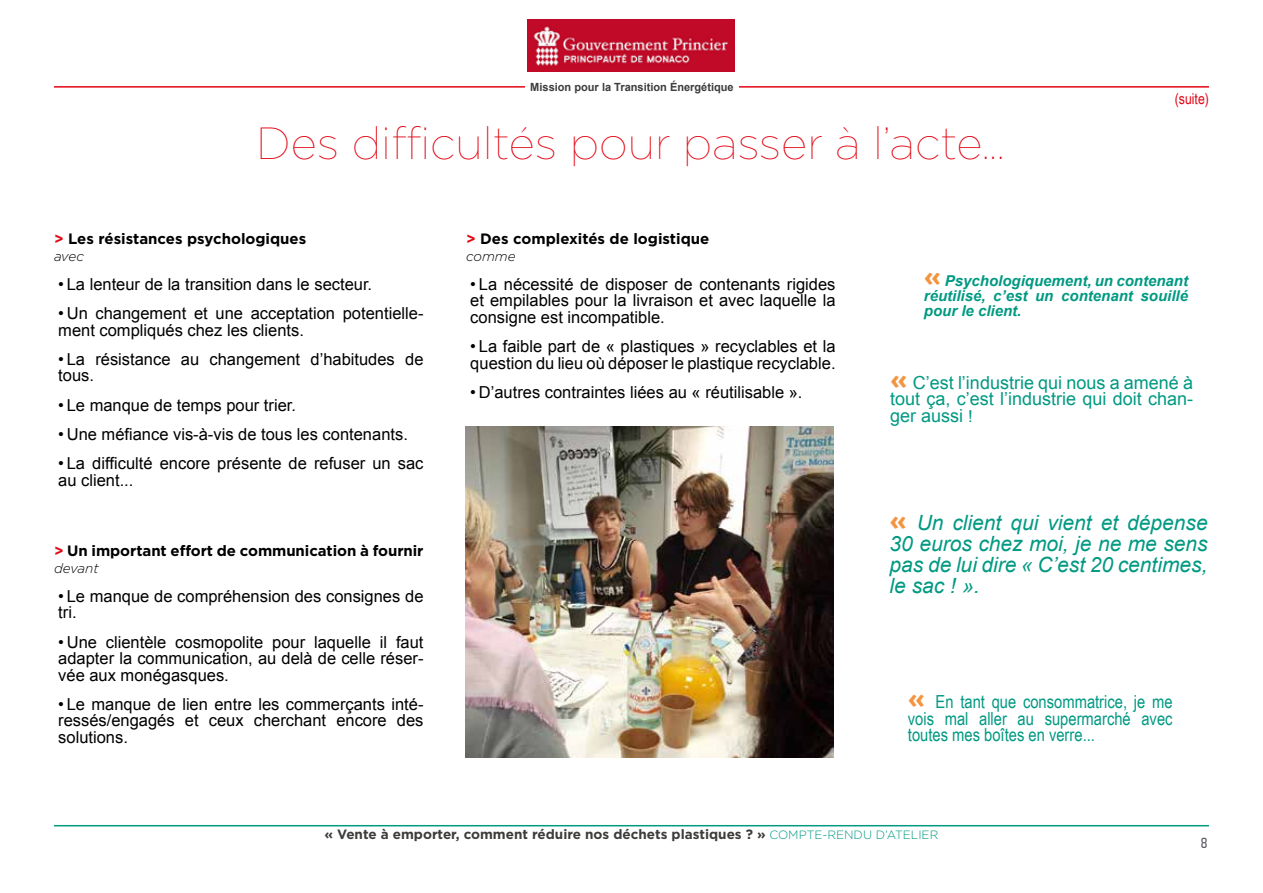
<style>
.page{position:relative;width:1263px;height:893px;background:#fff}
.page>*{position:absolute;margin:0;border:0;box-sizing:border-box;transform-origin:0 0}
.t1{font:100 45px "Gotham";color:#e30613}
.t2{font:italic 21px/21px "Arial";color:#009982;text-align:justify}
.t3{font:18px/16.5px "Arial Narrow";color:#009982;text-align:justify}
.t4{font:18px/16.5px "Arial";color:#009982;text-align:justify}
.t5{font:16.5px/16.5px "Arial";color:#000}
.t6{font:700 15px "Gotham";letter-spacing:-.005em;color:#000}
.t7{font:italic 700 15px/15px "Arial";color:#009982;text-align:justify}
.t8{font:15px "Arial Narrow";color:#e30613}
.t9{font:15px "A Udimat";color:#56575d}
.t10{font:700 13.5px "Gotham";color:#3c3c3b}
.t11{font:italic 300 13.5px "Gotham";color:#000}
.t12{font:700 11.25px "Arial";color:#3c3c3b}
.s1{color:#e30613}
.s2{font-family:"Gotham";font-style:normal;font-size:27px;color:#f4943f}
.s3{font-family:"Gotham";font-weight:700;font-size:27px;color:#f4943f}
.s4{font-size:16.5px}
.s5{font-family:"Gotham";font-weight:700;font-style:normal;font-size:27px;color:#f4943f}
.s6{font-weight:300;font-size:12px;color:#009982}
</style>
<div class="page">
<hr style="left:54px;top:86px;width:1155px;height:2px;background:#e30613">
<hr style="left:54px;top:825px;width:1155px;height:1px;background:#009982">
<img style="left:528px;top:19px;width:206px;height:53px">
<div style="left:525px;top:83px;width:214px;height:19px;background:#fff"></div>
<img style="left:466px;top:426px;width:368px;height:332px">
<p class="t12" style="left:530px;top:80px;width:205px">Mission pour la Transition Énergétique</p>
<h1 class="t1" style="left:256px;top:116px;width:750px">Des difficultés pour passer à l’acte...</h1>
<p class="t8" style="left:1175px;top:88px;width:36px">(suite)</p>
<p class="t6" style="left:54px;top:229px;width:254px"><span class="s1">&gt;</span> Les résistances psychologiques</p>
<p class="t11" style="left:54px;top:247px;width:32px">avec</p>
<p class="t5" style="left:58px;top:276px;width:315px">• La lenteur de la transition dans le secteur.</p>
<p class="t5" style="left:58px;top:305px;width:367px">• Un changement et une acceptation potentielle&shy;ment compliqués chez les clients.</p>
<p class="t5" style="left:58px;top:351px;width:367px">• La résistance au changement d’habitudes de tous.</p>
<p class="t5" style="left:58px;top:397px;width:239px">• Le manque de temps pour trier.</p>
<p class="t5" style="left:58px;top:426px;width:351px">• Une méfiance vis-à-vis de tous les contenants.</p>
<p class="t5" style="left:58px;top:455px;width:367px">• La difficulté encore présente de refuser un sac au client...</p>
<p class="t6" style="left:54px;top:541px;width:371px"><span class="s1">&gt;</span> Un important effort de communication à fournir</p>
<p class="t11" style="left:54px;top:559px;width:46px">devant</p>
<p class="t5" style="left:58px;top:588px;width:367px">• Le manque de compréhension des consignes de tri.</p>
<p class="t5" style="left:58px;top:634px;width:367px;text-align:justify">• Une clientèle cosmopolite pour laquelle il faut adapter la communication, au delà de celle réser&shy;vée aux monégasques.</p>
<p class="t5" style="left:58px;top:696px;width:367px;text-align:justify">• Le manque de lien entre les commerçants inté&shy;ressés/engagés et ceux cherchant encore des solutions.</p>
<p class="t6" style="left:466px;top:229px;width:245px"><span class="s1">&gt;</span> Des complexités de logistique</p>
<p class="t11" style="left:466px;top:247px;width:51px">comme</p>
<p class="t5" style="left:470px;top:276px;width:367px;text-align:justify">• La nécessité de disposer de contenants rigides et empilables pour la livraison et avec laquelle la consigne est incompatible.</p>
<p class="t5" style="left:470px;top:338px;width:367px">• La faible part de « plastiques » recyclables et la question du lieu où déposer le plastique recyclable.</p>
<p class="t5" style="left:470px;top:384px;width:334px">• D’autres contraintes liées au « réutilisable ».</p>
<p class="t7" style="left:924px;top:274px;width:266px"><span class="s2">«</span> Psychologiquement, un contenant réutilisé, c’est un contenant souillé pour le client.</p>
<p class="t4" style="left:890px;top:374px;width:305px"><span class="s3">«</span> C’est l’industrie qui nous a amené à tout ça, c’est l’industrie qui doit chan&shy;ger aussi <span class="s4">!</span></p>
<p class="t2" style="left:890px;top:512px;width:320px"><span class="s5">«</span> Un client qui vient et dépense 30 euros chez moi, je ne me sens pas de lui dire « C’est 20 centimes, le sac ! ».</p>
<p class="t3" style="left:908px;top:693px;width:266px"><span class="s3">«</span> En tant que consommatrice, je me vois mal aller au supermarché avec toutes mes boîtes en verre...</p>
<p class="t10" style="left:324px;top:825px;width:615px">« Vente à emporter, comment réduire nos déchets plastiques ? » <span class="s6">COMPTE-RENDU D’ATELIER</span></p>
<p class="t9" style="left:1200px;top:834px;width:9px">8</p>
</div>
